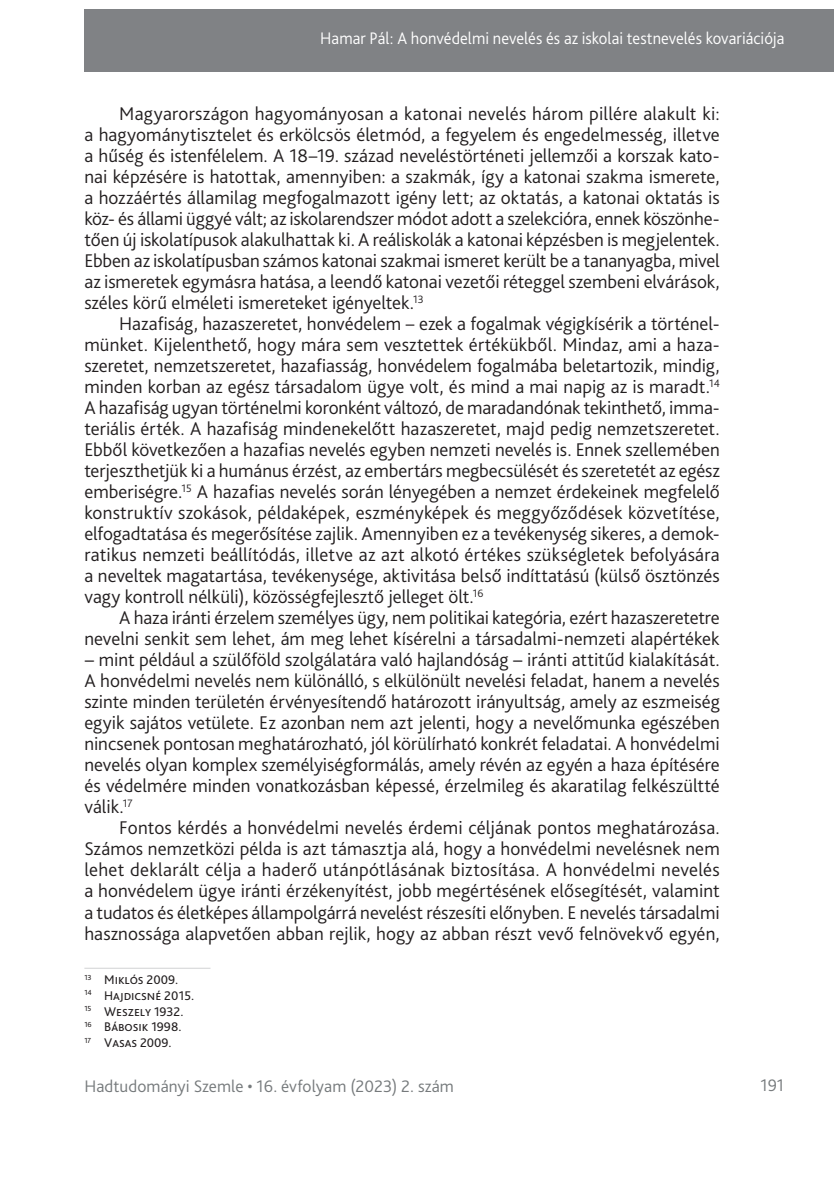
<style>
.page{position:relative;width:834px;height:1181px;background:#fff}
.page>*{position:absolute;margin:0;border:0;box-sizing:border-box;transform-origin:0 0}
._1__Body{font:300 19.25px/21px "Bliss Pro";letter-spacing:.005em;color:#231f20;text-align:justify}
.t1{font:300 17.5px "Bliss Pro";color:#fff;scale:.95 1}
.t2{font:300 17.5px "Bliss Pro";letter-spacing:.005em;color:#767a7c}
.Lábjegyzet{font:13.12px "Bliss Pro";color:#231f20}
</style>
<div class="page">
<div style="left:84px;top:9px;width:749px;height:63px;background:#808285"></div>
<hr style="left:84px;top:968px;width:126px;height:1px;background:#d1d2d4">
<p class="t1" style="left:320px;top:27px;width:490px">Hamar Pál: A honvédelmi nevelés és az iskolai testnevelés kovariációja</p>
<p class="_1__Body" style="left:84px;top:103px;width:637px;text-indent:35px">Magyarországon hagyományosan a katonai nevelés három pillére alakult ki: a hagyománytisztelet és erkölcsös életmód, a fegyelem és engedelmesség, illetve a hűség és istenfélelem. A -18–19. század neveléstörténeti jellemzői a korszak kato&shy;nai képzésére is hatottak, amennyiben: a szakmák, így a katonai szakma ismerete, a hozzáértés államilag megfogalmazott igény lett; az oktatás, a katonai oktatás is köz- és állami üggyé vált; az iskolarendszer módot adott a szelekcióra, ennek köszönhe&shy;tően új iskolatípusok alakulhattak ki. A reáliskolák a katonai képzésben is megjelentek.<br>Ebben az iskolatípusban számos katonai szakmai ismeret került be a tananyagba, mivel az ismeretek egymásra hatása, a leendő katonai vezetői réteggel szembeni elvárások, széles körű elméleti ismereteket igényeltek.<sup>13</sup></p>
<p class="_1__Body" style="left:84px;top:313px;width:637px;text-indent:35px">Hazafiság, hazaszeretet, honvédelem – ezek a fogalmak végigkísérik a történel&shy;münket. Kijelenthető, hogy mára sem vesztettek értékükből. Mindaz, ami a haza&shy;szeretet, nemzetszeretet, hazafiasság, honvédelem fogalmába beletartozik, mindig, minden korban az egész társadalom ügye volt, és mind a mai napig az is maradt.<sup>14<br></sup>A hazafiság ugyan történelmi koronként változó, de maradandónak tekinthető, imma&shy;teriális érték. A hazafiság mindenekelőtt hazaszeretet, majd pedig nemzetszeretet.<br>Ebből következően a hazafias nevelés egyben nemzeti nevelés is. Ennek szellemében terjeszthetjük ki a humánus érzést, az embertárs megbecsülését és szeretetét az egész emberiségre.<sup>15</sup> A hazafias nevelés során lényegében a nemzet érdekeinek megfelelő konstruktív szokások, példaképek, eszményképek és meggyőződések közvetítése, elfogadtatása és megerősítése zajlik. Amennyiben ez a tevékenység sikeres, a demok&shy;ratikus nemzeti beállítódás, illetve az azt alkotó értékes szükségletek befolyására a neveltek magatartása, tevékenysége, aktivitása belső indíttatású (külső ösztönzés vagy kontroll nélküli), közösségfejlesztő jelleget ölt.<sup>16</sup></p>
<p class="_1__Body" style="left:84px;top:607px;width:637px;text-indent:35px">A haza iránti érzelem személyes ügy, nem politikai kategória, ezért hazaszeretetre nevelni senkit sem lehet, ám meg lehet kísérelni a társadalmi-nemzeti alapértékek − mint például a szülőföld szolgálatára való hajlandóság − iránti attitűd kialakítását.<br>A honvédelmi nevelés nem különálló, s elkülönült nevelési feladat, hanem a nevelés szinte minden területén érvényesítendő határozott irányultság, amely az eszmeiség egyik sajátos vetülete. Ez azonban nem azt jelenti, hogy a nevelőmunka egészében nincsenek pontosan meghatározható, jól körülírható konkrét feladatai. A honvédelmi nevelés olyan komplex személyiségformálás, amely révén az egyén a haza építésére és védelmére minden vonatkozásban képessé, érzelmileg és akaratilag felkészültté válik.<sup>17</sup></p>
<p class="_1__Body" style="left:84px;top:817px;width:637px;text-indent:35px">Fontos kérdés a honvédelmi nevelés érdemi céljának pontos meghatározása.<br>Számos nemzetközi példa is azt támasztja alá, hogy a honvédelmi nevelésnek nem lehet deklarált célja a haderő utánpótlásának biztosítása. A honvédelmi nevelés a honvédelem ügye iránti érzékenyítést, jobb megértésének elősegítését, valamint a tudatos és életképes állampolgárrá nevelést részesíti előnyben. E nevelés társadalmi hasznossága alapvetően abban rejlik, hogy az abban részt vevő felnövekvő egyén,</p>
<p class="Lábjegyzet" style="left:84px;top:971px;width:95px"><sup>13</sup> Miklós 2009.</p>
<p class="Lábjegyzet" style="left:84px;top:987px;width:111px"><sup>14</sup> Hajdicsné 2015.</p>
<p class="Lábjegyzet" style="left:84px;top:1003px;width:101px"><sup>15</sup> Weszely 1932.</p>
<p class="Lábjegyzet" style="left:84px;top:1018px;width:99px"><sup>16</sup> Bábosik 1998.</p>
<p class="Lábjegyzet" style="left:84px;top:1034px;width:89px"><sup>17</sup> Vasas 2009.</p>
<p class="t2" style="left:84px;top:1075px;width:371px">Hadtudományi Szemle • 16. évfolyam (2023) 2. szám</p>
<p class="t2" style="left:760px;top:1074px;width:25px">191</p>
</div>
